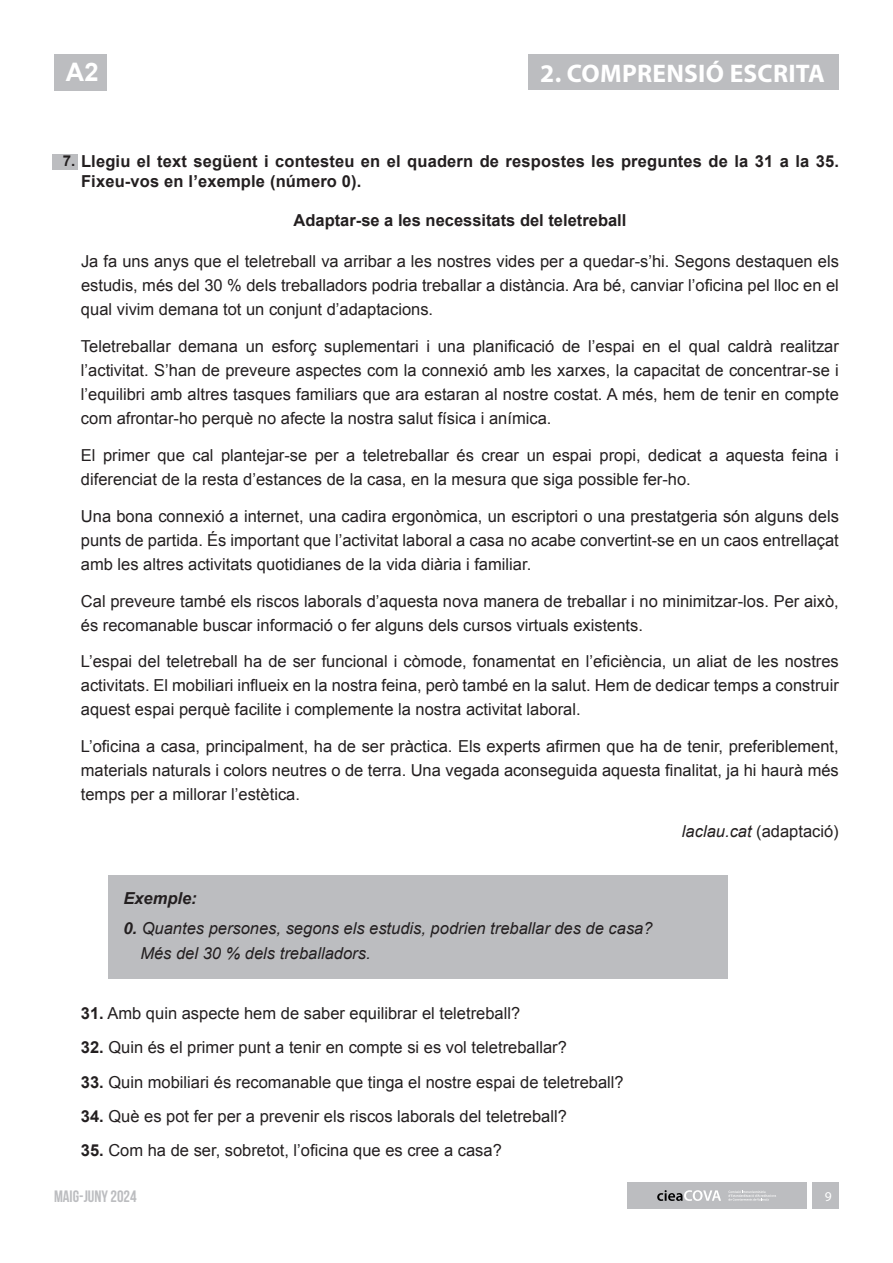
<style>
.page{position:relative;width:893px;height:1263px;background:#fff}
.page>*{position:absolute;margin:0;border:0;box-sizing:border-box;transform-origin:0 0}
.t1{font:700 25.5px "Myriad Pro";letter-spacing:.01em;color:#fff}
.t2{font:700 25.5px "Arial";color:#fff}
.t3{font:16.5px/24px "Arial";color:#231f20;text-align:justify}
.t4{font:700 16.5px/19.8px "Arial";letter-spacing:.01em;color:#231f20}
.t5{font:italic 16.5px/25.5px "Arial";color:#231f20}
.t6{font:700 16.5px "Bebas Neue";color:#bcbdc0}
.t7{font:italic 700 16.5px "Arial";color:#231f20}
.t8{font:13.5px "Myriad Pro";color:#fff}
.s1{font-size:15px}
.s2{font-style:italic}
.s3{font-weight:700}
</style>
<div class="page">
<div style="left:812px;top:1182px;width:27px;height:27px;background:#bcbdc0"></div>
<div style="left:627px;top:1182px;width:179px;height:27px;background:#bcbdc0"></div>
<svg style="left:728px;top:1190px;width:48px;height:10px"></svg>
<svg style="left:657px;top:1190px;width:64px;height:11px"></svg>
<div style="left:54px;top:54px;width:52px;height:37px;background:#bcbdc0"></div>
<div style="left:108px;top:875px;width:619px;height:103px;background:#bcbdc0"></div>
<div style="left:52px;top:154px;width:26px;height:16px;background:#bcbdc0"></div>
<div style="left:528px;top:54px;width:311px;height:35px;background:#bcbdc0"></div>
<h1 class="t2" style="left:66px;top:56px;width:34px">C1</h1>
<h1 class="t2" style="left:66px;top:56px;width:34px">A2</h1>
<h1 class="t1" style="left:540px;top:57px;width:286px">2. COMPRENSIÓ ESCRITA</h1>
<p class="t4" style="left:81px;top:152px;width:759px;text-indent:-18px"><span class="s1">7.</span> Llegiu el text següent i contesteu en el quadern de respostes les preguntes de la 31 a la 35.<br>Fixeu-vos en l’exemple (número 0).</p>
<p class="t4" style="left:294px;top:211px;width:334px">Adaptar-se a les necessitats del teletreball</p>
<p class="t3" style="left:81px;top:250px;width:759px">Ja fa uns anys que el teletreball va arribar a les nostres vides per a quedar-s’hi. Segons destaquen els estudis, més del 30 % dels treballadors podria treballar a distància. Ara bé, canviar l’oficina pel lloc en el qual vivim demana tot un conjunt d’adaptacions.</p>
<p class="t3" style="left:81px;top:334px;width:759px">Teletreballar demana un esforç suplementari i una planificació de l’espai en el qual caldrà realitzar l’activitat. S’han de preveure aspectes com la connexió amb les xarxes, la capacitat de concentrar-se i l’equilibri amb altres tasques familiars que ara estaran al nostre costat. A més, hem de tenir en compte com afrontar-ho perquè no afecte la nostra salut física i anímica.</p>
<p class="t3" style="left:81px;top:443px;width:759px">El primer que cal plantejar-se per a teletreballar és crear un espai propi, dedicat a aquesta feina i diferenciat de la resta d’estances de la casa, en la mesura que siga possible fer-ho.</p>
<p class="t3" style="left:81px;top:504px;width:759px">Una bona connexió a internet, una cadira ergonòmica, un escriptori o una prestatgeria són alguns dels punts de partida. És important que l’activitat laboral a casa no acabe convertint-se en un caos entrellaçat amb les altres activitats quotidianes de la vida diària i familiar.</p>
<p class="t3" style="left:81px;top:589px;width:759px">Cal preveure també els riscos laborals d’aquesta nova manera de treballar i no minimitzar-los. Per això, és recomanable buscar informació o fer alguns dels cursos virtuals existents.</p>
<p class="t3" style="left:81px;top:650px;width:759px">L’espai del teletreball ha de ser funcional i còmode, fonamentat en l’eficiència, un aliat de les nostres activitats. El mobiliari influeix en la nostra feina, però també en la salut. Hem de dedicar temps a construir aquest espai perquè facilite i complemente la nostra activitat laboral.</p>
<p class="t3" style="left:81px;top:734px;width:759px">L’oficina a casa, principalment, ha de ser pràctica. Els experts afirmen que ha de tenir, preferiblement, materials naturals i colors neutres o de terra. Una vegada aconseguida aquesta finalitat, ja hi haurà més temps per a millorar l’estètica.</p>
<p class="t3" style="left:682px;top:819px;width:158px"><span class="s2">laclau.cat</span> (adaptació)</p>
<p class="t7" style="left:123px;top:887px;width:75px">Exemple:</p>
<p class="t5" style="left:140px;top:915px;width:514px;text-indent:-17px"><span class="s3">0.</span> Quantes persones, segons els estudis, podrien treballar des de casa?<br>Més del 30 % dels treballadors.</p>
<p class="t3" style="left:81px;top:1001px;width:441px"><span class="s3">31.</span> Amb quin aspecte hem de saber equilibrar el teletreball?</p>
<p class="t3" style="left:81px;top:1036px;width:488px"><span class="s3">32.</span> Quin és el primer punt a tenir en compte si es vol teletreballar?</p>
<p class="t3" style="left:81px;top:1070px;width:544px"><span class="s3">33.</span> Quin mobiliari és recomanable que tinga el nostre espai de teletreball?</p>
<p class="t3" style="left:81px;top:1104px;width:488px"><span class="s3">34.</span> Què es pot fer per a prevenir els riscos laborals del teletreball?</p>
<p class="t3" style="left:81px;top:1138px;width:422px"><span class="s3">35.</span> Com ha de ser, sobretot, l’oficina que es cree a casa?</p>
<p class="t6" style="left:54px;top:1187px;width:84px">MAIG-JUNY 2024</p>
<p class="t8" style="left:825px;top:1188px;width:8px">9</p>
</div>
